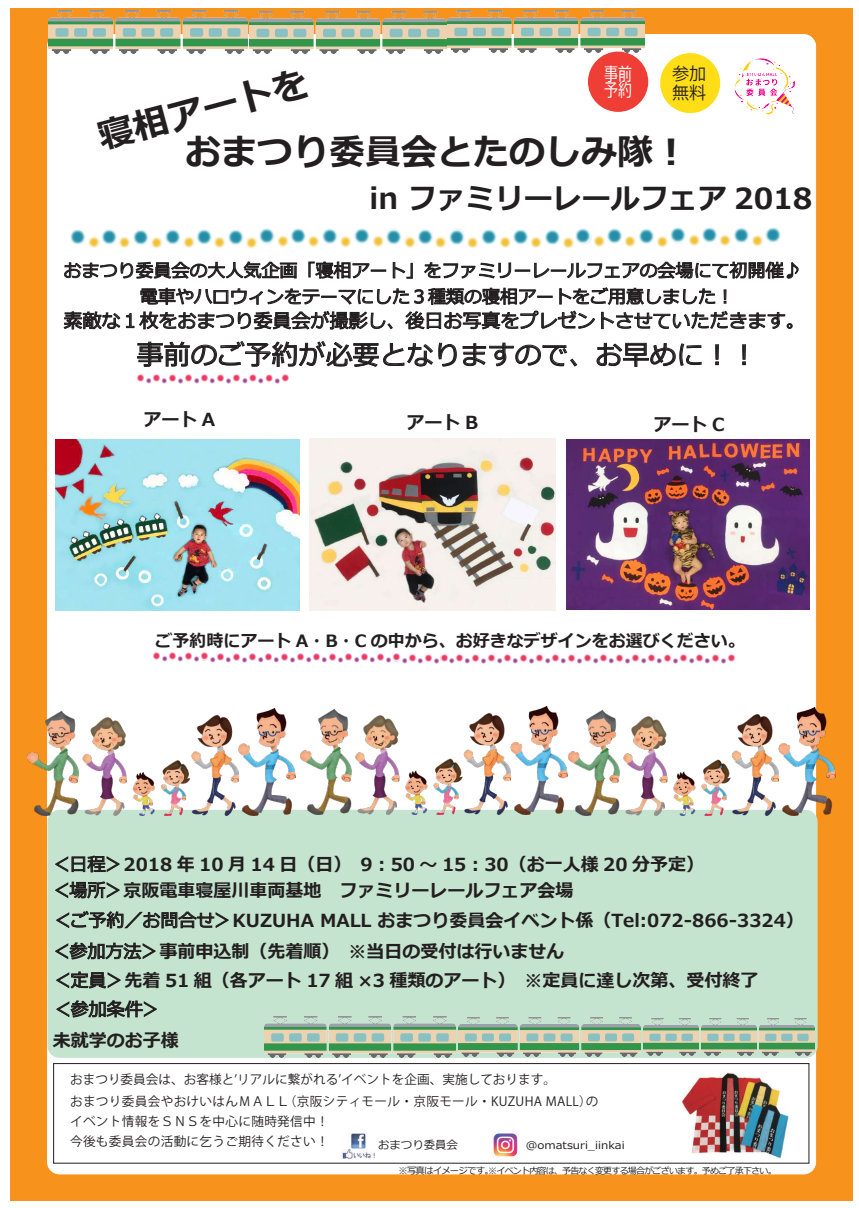
<style>
.page{position:relative;width:859px;height:1208px;background:#fff}
.page>*{position:absolute;margin:0;border:0;box-sizing:border-box;transform-origin:0 0}
.t1{font:700 36px "Meiryo";color:#231f20}
.t2{font:700 29px "Meiryo";color:#231f20}
.t3{font:27px "Meiryo";color:#231f20}
.t4{font:19px "Meiryo";color:#231f20}
.t5{font:18.7px/16px "Meiryo";color:#fff;scale:.75 1}
.t6{font:700 18px/26px "Meiryo";color:#231f20}
.t7{font:18px/26.2px "Meiryo";color:#231f20;text-align:center}
.t8{font:17.2px/19.2px "Gothic MB101 Pro Bold 90 ms RKSJ H";color:#231f20}
.t9{font:700 17px "Meiryo";color:#231f20}
.t10{font:12.6px/20.5px "Gothic BBB Pro Medium 90 ms RKSJ H";letter-spacing:.025em;color:#231f20}
.t11{font:11.4px "Meiryo";color:#231f20}
.t12{font:10.4px "Meiryo";color:#231f20;scale:1.13 1}
.t13{font:9px "Meiryo";letter-spacing:-.085em;color:#231f20}
.s1{font-weight:400}
.s2{font-size:9.4px}
</style>
<div class="page">
<div style="left:11px;top:9px;width:842px;height:1192px;background:#f7931d"></div>
<div style="left:48px;top:35px;width:768px;height:1139px;background:#fff;border-radius:12px"></div>
<svg style="left:53px;top:1063px;width:757px;height:101px"></svg>
<img style="left:677px;top:1072px;width:115px;height:86px">
<img style="left:340px;top:1133px;width:37px;height:25px">
<img style="left:492px;top:1130px;width:27px;height:29px">
<div style="left:53px;top:1063px;width:756px;height:100px;border:1px solid #231f20"></div>
<div style="left:588px;top:52px;width:60px;height:60px;background:#ee3e35;border-radius:50%"></div>
<div style="left:660px;top:53px;width:60px;height:60px;background:#ffdd17;border-radius:50%"></div>
<img style="left:70px;top:229px;width:84px;height:19px">
<img style="left:154px;top:229px;width:94px;height:20px">
<img style="left:248px;top:228px;width:96px;height:21px">
<img style="left:344px;top:228px;width:31px;height:20px">
<img style="left:375px;top:228px;width:95px;height:20px">
<img style="left:470px;top:229px;width:94px;height:20px">
<img style="left:564px;top:228px;width:96px;height:21px">
<img style="left:660px;top:227px;width:121px;height:21px">
<img style="left:137px;top:374px;width:42px;height:10px">
<img style="left:246px;top:374px;width:43px;height:10px">
<img style="left:734px;top:58px;width:62px;height:57px">
<svg style="left:63px;top:261px;width:736px;height:106px"></svg>
<img style="left:49px;top:11px;width:198px;height:43px">
<img style="left:250px;top:11px;width:395px;height:43px">
<div style="left:48px;top:810px;width:770px;height:248px;background:#c5e4cf;border-radius:12px"></div>
<svg style="left:55px;top:855px;width:65px;height:18px"></svg>
<svg style="left:55px;top:881px;width:65px;height:18px"></svg>
<svg style="left:56px;top:971px;width:65px;height:18px"></svg>
<svg style="left:56px;top:911px;width:173px;height:18px"></svg>
<svg style="left:56px;top:1000px;width:101px;height:18px"></svg>
<img style="left:28px;top:708px;width:268px;height:108px">
<img style="left:301px;top:707px;width:535px;height:108px">
<img style="left:265px;top:1017px;width:190px;height:41px">
<img style="left:459px;top:1018px;width:181px;height:39px">
<img style="left:644px;top:1019px;width:171px;height:36px">
<svg style="left:55px;top:942px;width:101px;height:18px"></svg>
<img style="left:55px;top:440px;width:244px;height:171px">
<img style="left:310px;top:439px;width:246px;height:172px">
<img style="left:567px;top:440px;width:242px;height:170px">
<img style="left:262px;top:653px;width:29px;height:10px">
<img style="left:214px;top:653px;width:48px;height:10px">
<img style="left:153px;top:652px;width:61px;height:11px">
<img style="left:179px;top:374px;width:67px;height:10px">
<img style="left:549px;top:654px;width:29px;height:10px">
<img style="left:501px;top:654px;width:48px;height:10px">
<img style="left:454px;top:654px;width:47px;height:10px">
<img style="left:406px;top:654px;width:48px;height:10px">
<img style="left:291px;top:653px;width:48px;height:10px">
<img style="left:693px;top:654px;width:42px;height:10px">
<img style="left:339px;top:653px;width:67px;height:11px">
<img style="left:645px;top:654px;width:48px;height:10px">
<img style="left:578px;top:654px;width:67px;height:10px">
<p class="t5" style="left:604px;top:67px;width:39px">事前予約</p>
<p class="t8" style="left:672px;top:64px;width:36px">参加無料</p>
<h1 class="t1" style="left:92px;top:113px;width:218px;rotate:-15deg">寝相アートを</h1>
<h1 class="t1" style="left:185px;top:127px;width:506px">おまつり委員会とたのしみ隊︕</h1>
<h2 class="t2" style="left:370px;top:178px;width:444px">in ファミリーレールフェア 2018</h2>
<p class="t7" style="left:64px;top:258px;width:739px">おまつり委員会の大人気企画「寝相アート」をファミリーレールフェアの会場にて初開催♪電車やハロウィンをテーマにした３種類の寝相アートをご用意しました︕</p>
<p class="t4" style="left:64px;top:307px;width:743px">素敵な１枚をおまつり委員会が撮影し、後日お写真をプレゼントさせていただきます。</p>
<h3 class="t3" style="left:137px;top:336px;width:623px">事前のご予約が必要となりますので、お早めに︕︕</h3>
<p class="t6" style="left:143px;top:407px;width:73px">アート A</p>
<p class="t6" style="left:407px;top:410px;width:73px">アート B</p>
<p class="t6" style="left:654px;top:412px;width:72px">アート C</p>
<p class="t9" style="left:156px;top:628px;width:591px">ご予約時にアート A・B・C の中から、お好きなデザインをお選びください。</p>
<p class="t6" style="left:52px;top:852px;width:654px"><span class="s1">＜日程＞</span>2018 年 10 月 14 日（日）　9︓50 ～ 15︓30（お一人様 20 分予定）<span class="s1">＜場所＞</span>京阪電車寝屋川車両基地　ファミリーレールフェア会場</p>
<p class="t6" style="left:53px;top:908px;width:753px"><span class="s1">＜ご予約／お問合せ＞</span>KUZUHA MALL おまつり委員会イベント係（Tel:072-866-3324）</p>
<p class="t6" style="left:52px;top:939px;width:515px"><span class="s1">＜参加方法＞</span>事前申込制（先着順）　※当日の受付は行いません</p>
<p class="t6" style="left:53px;top:968px;width:707px"><span class="s1">＜定員＞</span>先着 51 組（各アート 17 組 ×3 種類のアート）　※定員に達し次第、受付終了</p>
<p class="t7" style="left:53px;top:997px;width:109px">＜参加条件＞</p>
<p class="t6" style="left:53px;top:1028px;width:127px">未就学のお子様</p>
<p class="t10" style="left:70px;top:1069px;width:530px">おまつり委員会は、お客様とʼリアルに繋がれるʼイベントを企画、実施しております。<br>おまつり委員会やおけいはんＭＡＬＬ（京阪シティモール・京阪モール・KUZUHA MALL）のイベント情報をＳＮＳを中心に随時発信中！<br>今後も委員会の活動に乞うご期待ください！</p>
<p class="t11" style="left:378px;top:1137px;width:81px">おまつり委員会</p>
<p class="t12" style="left:526px;top:1137px;width:89px">＠omatsuri_iinkai</p>
<p class="t13" style="left:398px;top:1164px;width:380px"><span class="s2">※写真はイメージです。</span>※イベント内容は、予告なく変更する場合がございます。予めご了承下さい。</p>
</div>
